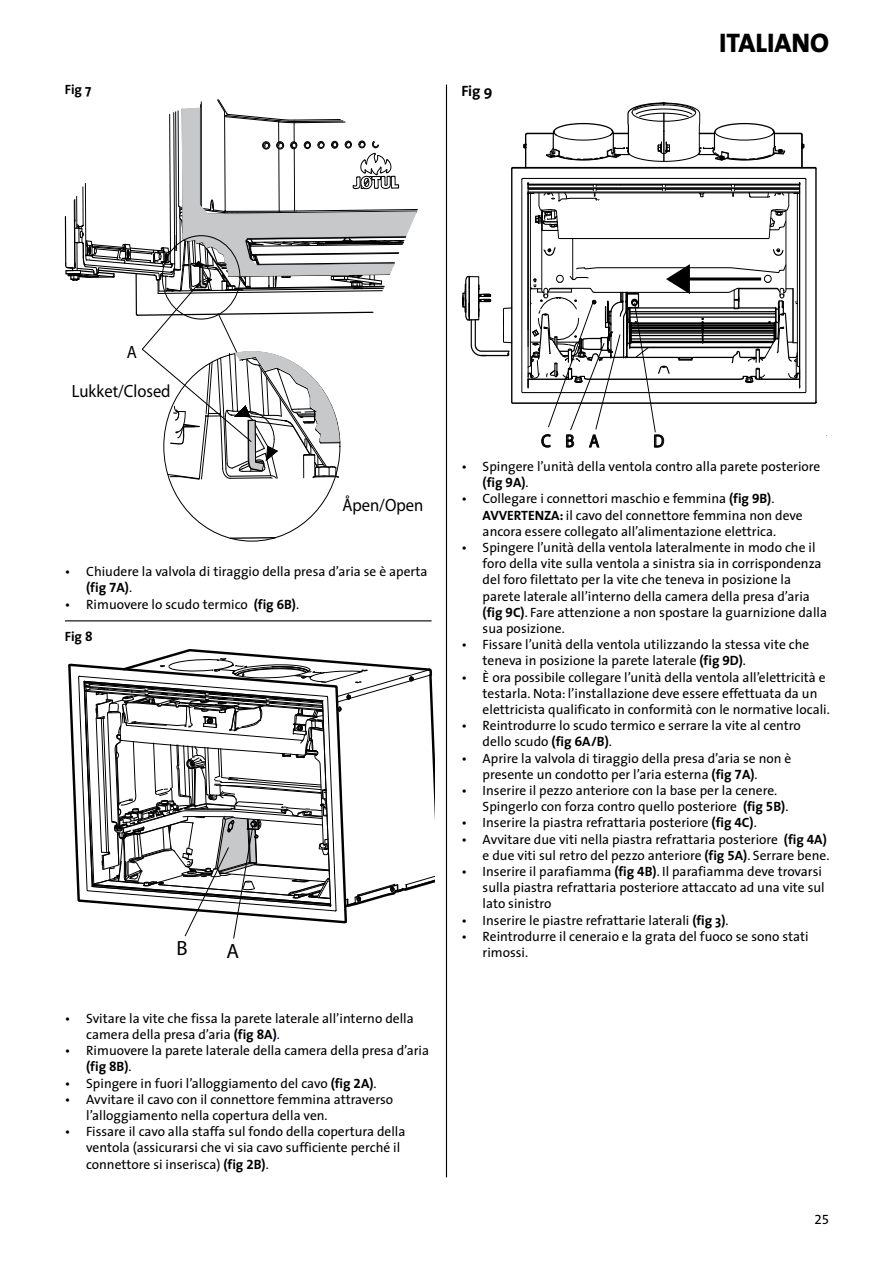
<style>
.page{position:relative;width:893px;height:1263px;background:#fff}
.page>*{position:absolute;margin:0;border:0;box-sizing:border-box;transform-origin:0 0}
.t1{font:800 27px "The Sans";color:#000}
.t2{font:20.7px "Myriad Pro";color:#000}
.t3{font:18px "Myriad Pro";color:#000;scale:.92 1}
.t4{font:17.85px/39px "Myriad Pro";color:#000;scale:.93 1}
.t5{font:700 15px "The Sans";color:#000}
.t6{font:13.5px/16.2px "The Sans";color:#000}
.t7{font:700 13.5px "The Sans";letter-spacing:-.005em;color:#000}
.t8{font:13.5px "The Sans Expert";color:#000}
.s1{font-weight:700}
.s2{font-family:"The Sans Bold Expert"}
.s3{color:#00f}
</style>
<div class="page">
<svg style="left:229px;top:536px;width:48px;height:3px"></svg>
<svg style="left:64px;top:99px;width:354px;height:389px"></svg>
<svg style="left:68px;top:663px;width:11px;height:239px"></svg>
<svg style="left:79px;top:649px;width:356px;height:290px"></svg>
<svg style="left:511px;top:169px;width:306px;height:235px"></svg>
<svg style="left:462px;top:275px;width:50px;height:82px"></svg>
<svg style="left:511px;top:102px;width:306px;height:67px"></svg>
<svg style="left:521px;top:178px;width:285px;height:270px"></svg>
<hr style="left:446px;top:85px;width:1px;height:1092px;background:#000">
<hr style="left:65px;top:620px;width:367px;height:1px;background:#000">
<p class="t7" style="left:65px;top:79px;width:28px">Fig 7</p>
<p class="t5" style="left:461px;top:78px;width:33px">Fig 9</p>
<h1 class="t1" style="left:719px;top:20px;width:75px">ITALIANO</h1>
<h3 class="t4" style="left:72px;top:332px;width:108px;text-indent:55px">A<br>Lukket/Closed</h3>
<h3 class="t4" style="left:342px;top:486px;width:89px">Åpen/Open</h3>
<p class="t6" style="left:86px;top:563px;width:343px;text-indent:-21px">• Chiudere la valvola di tiraggio della presa d’aria se è aperta <span class="s1">(fig</span> <span class="s2">7</span><span class="s1">A)</span>.</p>
<p class="t6" style="left:65px;top:595px;width:236px">• Rimuovere lo scudo termico <span class="s1">(fig</span> <span class="s2">6</span><span class="s1">B)</span>.</p>
<p class="t7" style="left:65px;top:625px;width:29px">Fig 8</p>
<h2 class="t2" style="left:176px;top:935px;width:13px">B</h2>
<h2 class="t2" style="left:226px;top:938px;width:14px">A</h2>
<p class="t6" style="left:86px;top:1010px;width:329px;text-indent:-21px">• Svitare la vite che fissa la parete laterale all’interno della camera della presa d’aria <span class="s1">(fig 8A)</span><span class="s3">.</span></p>
<p class="t6" style="left:86px;top:1042px;width:344px;text-indent:-21px">• Rimuovere la parete laterale della camera della presa d’aria <span class="s1">(fig 8B)</span>.</p>
<p class="t6" style="left:65px;top:1074px;width:313px">• Spingere in fuori l’alloggiamento del cavo <span class="s1">(fig</span> <span class="s2">2</span><span class="s1">A)</span>.</p>
<p class="t6" style="left:86px;top:1091px;width:309px;text-indent:-21px">• Avvitare il cavo con il connettore femmina attraverso l’alloggiamento nella copertura della ven.</p>
<p class="t6" style="left:86px;top:1123px;width:321px;text-indent:-21px">• Fissare il cavo alla staffa sul fondo della copertura della ventola (assicurarsi che vi sia cavo sufficiente perché il connettore si inserisca) <span class="s1">(fig</span> <span class="s2">2</span><span class="s1">B)</span>.</p>
<h3 class="t3" style="left:541px;top:430px;width:65px">CBA</h3>
<h3 class="t3" style="left:653px;top:430px;width:14px">D</h3>
<p class="t6" style="left:483px;top:458px;width:339px;text-indent:-21px">• Spingere l’unità della ventola contro alla parete posteriore <span class="s1">(fig</span> <span class="s2">9</span><span class="s1">A)</span>.</p>
<p class="t6" style="left:483px;top:490px;width:322px;text-indent:-21px">• Collegare i connettori maschio e femmina <span class="s1">(fig</span> <span class="s2">9</span><span class="s1">B)</span>.<br><span class="s1">AVVERTENZA:</span> il cavo del connettore femmina non deve ancora essere collegato all’alimentazione elettrica.</p>
<p class="t6" style="left:483px;top:539px;width:346px;text-indent:-21px">• Spingere l’unità della ventola lateralmente in modo che il foro della vite sulla ventola a sinistra sia in corrispondenza del foro filettato per la vite che teneva in posizione la parete laterale all’interno della camera della presa d’aria <span class="s1">(fig</span> <span class="s2">9</span><span class="s1">C)</span>. Fare attenzione a non spostare la guarnizione dalla sua posizione.</p>
<p class="t6" style="left:483px;top:636px;width:328px;text-indent:-21px">• Fissare l’unità della ventola utilizzando la stessa vite che teneva in posizione la parete laterale <span class="s1">(fig</span> <span class="s2">9</span><span class="s1">D)</span>.</p>
<p class="t6" style="left:483px;top:669px;width:349px;text-indent:-21px">• È ora possibile collegare l’unità della ventola all’elettricità e testarla. Nota: l’installazione deve essere effettuata da un elettricista qualificato in conformità con le normative locali.</p>
<p class="t6" style="left:483px;top:717px;width:320px;text-indent:-21px">• Reintrodurre lo scudo termico e serrare la vite al centro dello scudo <span class="s1">(fig 6A/B)</span>.</p>
<p class="t6" style="left:483px;top:750px;width:310px;text-indent:-21px">• Aprire la valvola di tiraggio della presa d’aria se non è presente un condotto per l’aria esterna <span class="s1">(fig</span> <span class="s2">7</span><span class="s1">A)</span>.</p>
<p class="t6" style="left:483px;top:782px;width:307px;text-indent:-21px">• Inserire il pezzo anteriore con la base per la cenere.<br>Spingerlo con forza contro quello posteriore <span class="s1">(fig</span> <span class="s2">5</span><span class="s1">B)</span>.</p>
<p class="t6" style="left:461px;top:814px;width:297px">• Inserire la piastra refrattaria posteriore <span class="s1">(fig</span> <span class="s2">4</span><span class="s1">C)</span>.</p>
<p class="t6" style="left:461px;top:831px;width:370px;text-align:right">• Avvitare due viti nella piastra refrattaria posteriore <span class="s1">(fig</span> <span class="s2">4</span><span class="s1">A) </span>e due viti sul retro del pezzo anteriore <span class="s1">(fig</span> <span class="s2">5</span><span class="s1">A)</span>. Serrare bene.</p>
<p class="t6" style="left:483px;top:863px;width:344px;text-indent:-21px">• Inserire il parafiamma <span class="s1">(fig</span> <span class="s2">4</span><span class="s1">B)</span>. Il parafiamma deve trovarsi sulla piastra refrattaria posteriore attaccato ad una vite sul lato sinistro</p>
<p class="t6" style="left:461px;top:912px;width:269px">• Inserire le piastre refrattarie laterali <span class="s1">(fig 3)</span>.</p>
<p class="t6" style="left:483px;top:928px;width:327px;text-indent:-21px">• Reintrodurre il ceneraio e la grata del fuoco se sono stati rimossi.</p>
<p class="t8" style="left:814px;top:1208px;width:16px">25</p>
</div>
